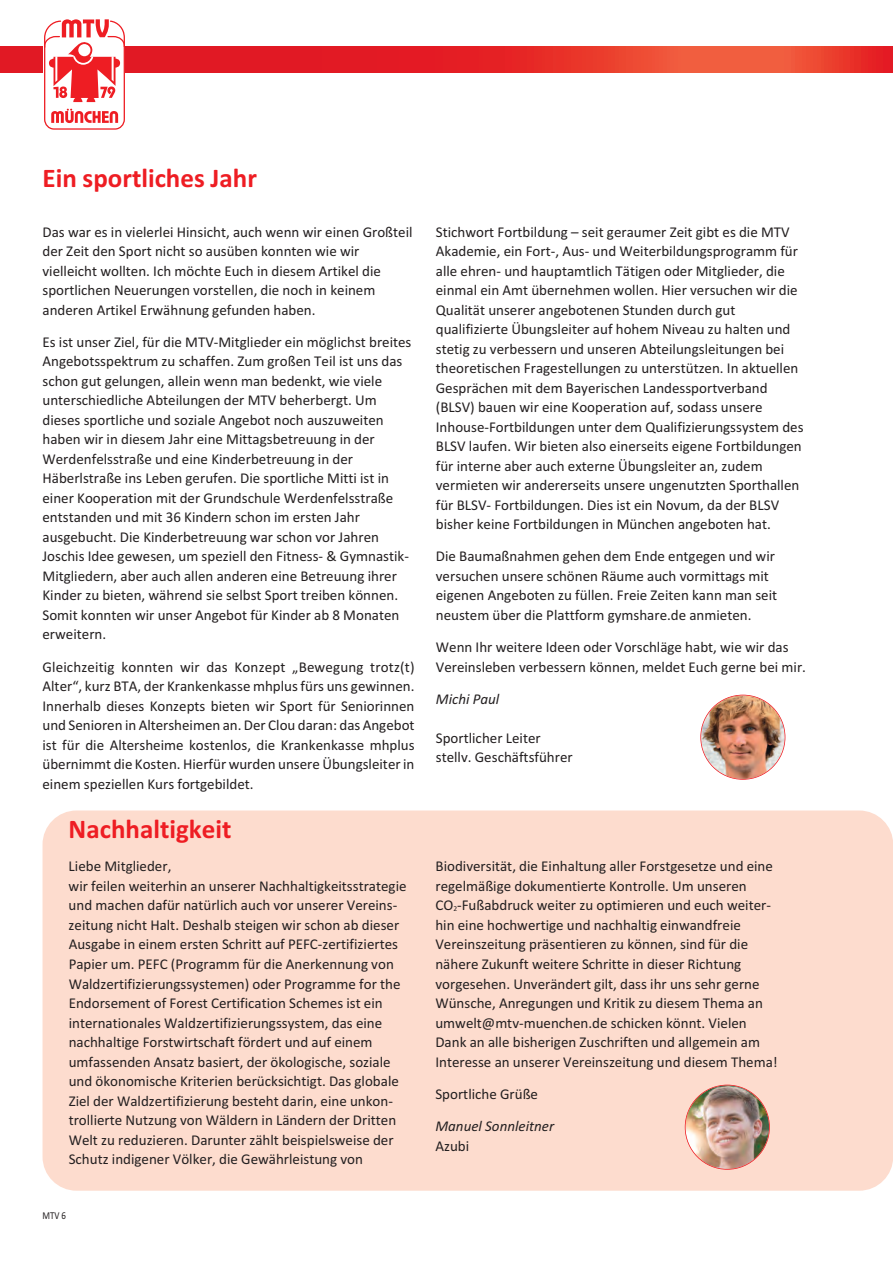
<style>
.page{position:relative;width:893px;height:1263px;background:#fff}
.page>*{position:absolute;margin:0;border:0;box-sizing:border-box;transform-origin:0 0}
.t1{font:700 27px "Calibri";color:#ee1d23}
.t2{font:15px/19.5px "Calibri";color:#231f20}
.t3{font:italic 15px "Calibri";color:#231f20}
.t4{font:10.5px "Calibri";color:#231f20;scale:.85 1}
.s1{font-size:7.5px}
</style>
<div class="page">
<svg style="left:126px;top:47px;width:767px;height:25px;background:#e72f2b"></svg>
<div style="left:43px;top:810px;width:850px;height:381px;background:#fddcce;border-radius:34px"></div>
<img style="left:685px;top:1085px;width:84px;height:84px;border-radius:50%">
<div style="left:685px;top:1085px;width:85px;height:85px;border:2px solid #ee1d23;border-radius:50%"></div>
<img style="left:701px;top:695px;width:84px;height:84px;border-radius:50%">
<div style="left:700px;top:695px;width:85px;height:85px;border:2px solid #ee1d23;border-radius:50%"></div>
<svg style="left:44px;top:19px;width:81px;height:111px"></svg>
<div style="left:0;top:47px;width:43px;height:25px;background:#e11924"></div>
<h1 class="t1" style="left:43px;top:162px;width:216px">Ein sportliches Jahr</h1>
<p class="t2" style="left:43px;top:222px;width:372px">Das war es in vielerlei Hinsicht, auch wenn wir einen Großteil der Zeit den Sport nicht so ausüben konnten wie wir vielleicht wollten. Ich möchte Euch in diesem Artikel die sportlichen Neuerungen vorstellen, die noch in keinem anderen Artikel Erwähnung gefunden haben.</p>
<p class="t2" style="left:43px;top:332px;width:370px">Es ist unser Ziel, für die MTV-Mitglieder ein möglichst breites Angebotsspektrum zu schaffen. Zum großen Teil ist uns das schon gut gelungen, allein wenn man bedenkt, wie viele unterschiedliche Abteilungen der MTV beherbergt. Um dieses sportliche und soziale Angebot noch auszuweiten haben wir in diesem Jahr eine Mittagsbetreuung in der Werdenfelsstraße und eine Kinderbetreuung in der Häberlstraße ins Leben gerufen. Die sportliche Mitti ist in einer Kooperation mit der Grundschule Werdenfelsstraße entstanden und mit 36 Kindern schon im ersten Jahr ausgebucht. Die Kinderbetreuung war schon vor Jahren Joschis Idee gewesen, um speziell den Fitness- &amp; Gymnastik-Mitgliedern, aber auch allen anderen eine Betreuung ihrer Kinder zu bieten, während sie selbst Sport treiben können.<br>Somit konnten wir unser Angebot für Kinder ab 8 Monaten erweitern.</p>
<p class="t2" style="left:43px;top:657px;width:374px;text-align:justify">Gleichzeitig konnten wir das Konzept „Bewegung trotz(t)<br>Alter“, kurz BTA, der Krankenkasse mhplus fürs uns gewinnen.<br>Innerhalb dieses Konzepts bieten wir Sport für Seniorinnen und Senioren in Altersheimen an. Der Clou daran: das Angebot ist für die Altersheime kostenlos, die Krankenkasse mhplus übernimmt die Kosten. Hierfür wurden unsere Übungsleiter in einem speziellen Kurs fortgebildet.</p>
<h1 class="t1" style="left:69px;top:813px;width:164px">Nachhaltigkeit</h1>
<p class="t2" style="left:436px;top:222px;width:369px">Stichwort Fortbildung – seit geraumer Zeit gibt es die MTV Akademie, ein Fort-, Aus- und Weiterbildungsprogramm für alle ehren- und hauptamtlich Tätigen oder Mitglieder, die einmal ein Amt übernehmen wollen. Hier versuchen wir die Qualität unserer angebotenen Stunden durch gut qualifizierte Übungsleiter auf hohem Niveau zu halten und stetig zu verbessern und unseren Abteilungsleitungen bei theoretischen Fragestellungen zu unterstützen. In aktuellen Gesprächen mit dem Bayerischen Landessportverband (BLSV) bauen wir eine Kooperation auf, sodass unsere Inhouse-Fortbildungen unter dem Qualifizierungssystem des BLSV laufen. Wir bieten also einerseits eigene Fortbildungen für interne aber auch externe Übungsleiter an, zudem vermieten wir andererseits unsere ungenutzten Sporthallen für BLSV- Fortbildungen. Dies ist ein Novum, da der BLSV bisher keine Fortbildungen in München angeboten hat.</p>
<p class="t2" style="left:436px;top:546px;width:343px">Die Baumaßnahmen gehen dem Ende entgegen und wir versuchen unsere schönen Räume auch vormittags mit eigenen Angeboten zu füllen. Freie Zeiten kann man seit neustem über die Plattform gymshare.de anmieten.</p>
<p class="t2" style="left:436px;top:637px;width:372px">Wenn Ihr weitere Ideen oder Vorschläge habt, wie wir das<br>Vereinsleben verbessern können, meldet Euch gerne bei mir.</p>
<p class="t3" style="left:436px;top:690px;width:65px">Michi Paul</p>
<p class="t2" style="left:436px;top:728px;width:138px">Sportlicher Leiter stellv. Geschäftsführer</p>
<p class="t2" style="left:69px;top:856px;width:339px">Liebe Mitglieder,<br>wir feilen weiterhin an unserer Nachhaltigkeitsstrategie und machen dafür natürlich auch vor unserer Vereins&shy;zeitung nicht Halt. Deshalb steigen wir schon ab dieser Ausgabe in einem ersten Schritt auf PEFC-zertifiziertes Papier um. PEFC (Programm für die Anerkennung von Waldzertifizierungssystemen) oder Programme for the Endorsement of Forest Certification Schemes ist ein internationales Waldzertifizierungssystem, das eine nachhaltige Forstwirtschaft fördert und auf einem umfassenden Ansatz basiert, der ökologische, soziale und ökonomische Kriterien berücksichtigt. Das globale Ziel der Waldzertifizierung besteht darin, eine unkon&shy;trollierte Nutzung von Wäldern in Ländern der Dritten Welt zu reduzieren. Darunter zählt beispielsweise der Schutz indigener Völker, die Gewährleistung von</p>
<p class="t2" style="left:435px;top:856px;width:344px">Biodiversität, die Einhaltung aller Forstgesetze und eine regelmäßige dokumentierte Kontrolle. Um unseren CO<span class="s1">2</span>-Fußabdruck weiter zu optimieren und euch weiter&shy;hin eine hochwertige und nachhaltig einwandfreie Vereinszeitung präsentieren zu können, sind für die nähere Zukunft weitere Schritte in dieser Richtung vorgesehen. Unverändert gilt, dass ihr uns sehr gerne Wünsche, Anregungen und Kritik zu diesem Thema an umwelt@mtv-muenchen.de schicken könnt. Vielen Dank an alle bisherigen Zuschriften und allgemein am Interesse an unserer Vereinszeitung und diesem Thema!</p>
<p class="t2" style="left:435px;top:1084px;width:104px">Sportliche Grüße</p>
<p class="t3" style="left:435px;top:1117px;width:120px">Manuel Sonnleitner</p>
<p class="t2" style="left:435px;top:1135px;width:35px">Azubi</p>
<p class="t4" style="left:43px;top:1209px;width:29px">MTV 6</p>
</div>
